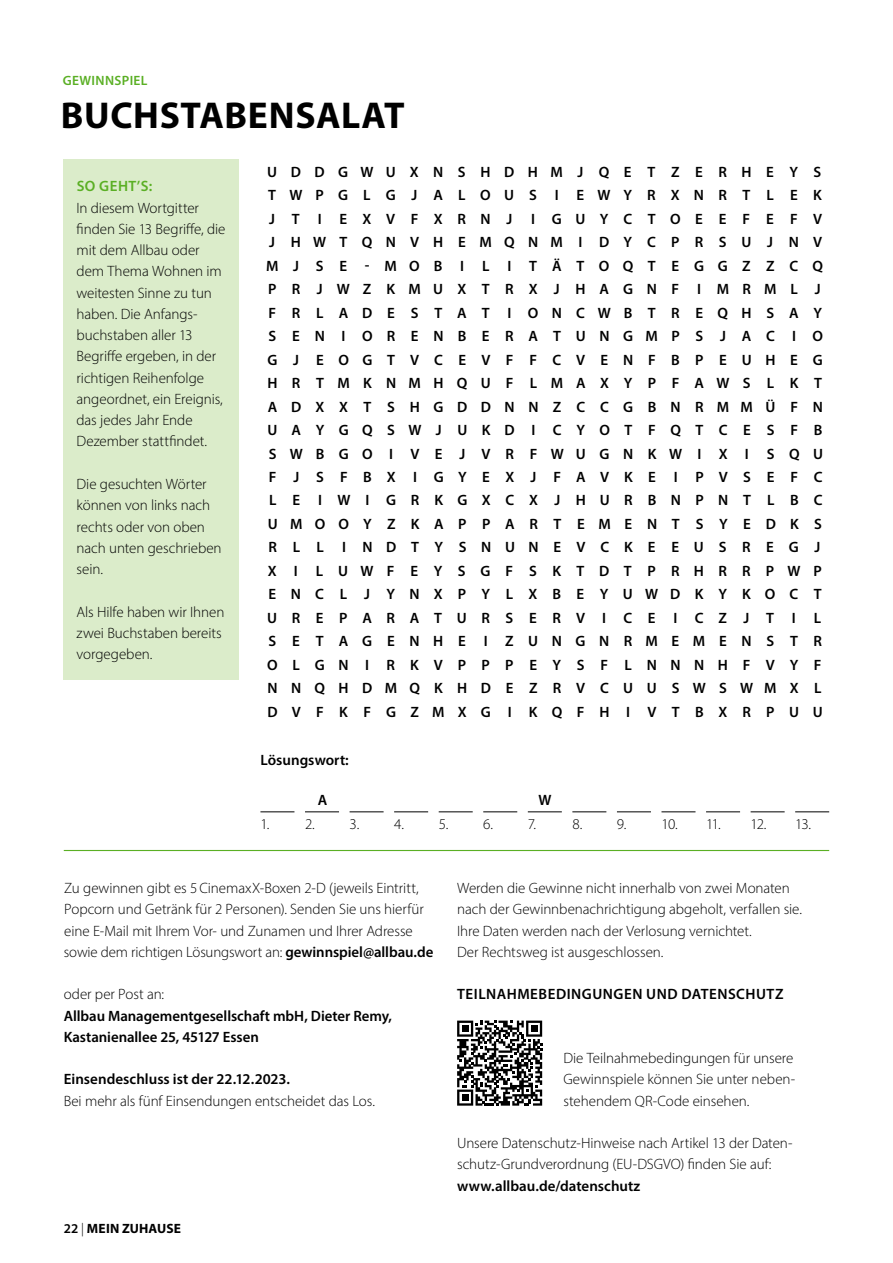
<style>
.page{position:relative;width:893px;height:1263px;background:#fff}
.page>*{position:absolute;margin:0;border:0;box-sizing:border-box;transform-origin:0 0}
.t1{font:700 37.5px "Myriad Pro";letter-spacing:.015em;color:#000}
.t2{font:300 15px/21.3px "Myriad Pro";letter-spacing:-.005em;color:#000}
.t3{font:600 15px/23.5px "Myriad Pro";letter-spacing:.985em;color:#000}
.t4{font:600 15px/21.3px "Myriad Pro";letter-spacing:-.005em;color:#000}
.t5{font:600 15px "Myriad Pro";color:#000}
.t6{font:600 15px/23.4px "Myriad Pro";letter-spacing:.965em;color:#000;text-align:justify}
.t7{font:600 15px "Myriad Pro";letter-spacing:.035em;color:#000}
.t8{font:600 15px "Myriad Pro";letter-spacing:.035em;color:#5aaf24}
.t9{font:700 13.5px "Myriad Pro";letter-spacing:.01em;color:#000}
.t10{font:600 13.5px "Myriad Pro";letter-spacing:.03em;color:#5aaf24}
.s1{font-weight:600}
.s2{font-weight:300}
</style>
<div class="page">
<hr style="left:64px;top:850px;width:765px;height:1px;background:#5aaf24">
<div style="left:64px;top:159px;width:175px;height:521px;background:#dbecca"></div>
<hr style="left:260px;top:811px;width:34px;height:1px;background:#000">
<hr style="left:305px;top:811px;width:34px;height:1px;background:#000">
<hr style="left:350px;top:811px;width:34px;height:1px;background:#000">
<hr style="left:394px;top:811px;width:34px;height:1px;background:#000">
<hr style="left:439px;top:811px;width:34px;height:1px;background:#000">
<hr style="left:483px;top:811px;width:34px;height:1px;background:#000">
<hr style="left:528px;top:811px;width:34px;height:1px;background:#000">
<hr style="left:572px;top:811px;width:34px;height:1px;background:#000">
<hr style="left:617px;top:811px;width:34px;height:1px;background:#000">
<hr style="left:661px;top:811px;width:34px;height:1px;background:#000">
<hr style="left:706px;top:811px;width:34px;height:1px;background:#000">
<hr style="left:751px;top:811px;width:34px;height:1px;background:#000">
<hr style="left:795px;top:811px;width:34px;height:1px;background:#000">
<svg style="left:457px;top:1020px;width:85px;height:86px"></svg>
<p class="t10" style="left:63px;top:72px;width:86px">GEWINNSPIEL</p>
<h1 class="t1" style="left:61px;top:90px;width:345px">BUCHSTABENSALAT</h1>
<p class="t8" style="left:77px;top:177px;width:77px">SO GEHT’S:</p>
<p class="t2" style="left:77px;top:197px;width:151px">In diesem Wortgitter finden Sie 13 Begriffe, die mit dem Allbau oder dem Thema Wohnen im weitesten Sinne zu tun haben. Die Anfangs&shy;buchstaben aller 13<br>Begriffe ergeben, in der richtigen Reihenfolge angeordnet, ein Ereignis, das jedes Jahr Ende<br>Dezember stattfindet.</p>
<p class="t2" style="left:77px;top:473px;width:147px">Die gesuchten Wörter können von links nach rechts oder von oben nach unten geschrieben sein.</p>
<p class="t2" style="left:77px;top:601px;width:149px">Als Hilfe haben wir Ihnen zwei Buchstaben bereits vorgegeben.</p>
<p class="t6" style="left:267px;top:160px;width:556px">UDDGWUXNSHDHMJQETZERHEYS TWPGLGJALOUS I EWYRXNRTLEK JT I EXVFXRNJ</p>
<p class="t3" style="left:266px;top:207px;width:558px;text-indent:265px">IGUYCTOEEFEFV<br>JHWTQNVHEMQNMI DYCPRSUJNV<br>MJ SE -MOB I L I TÄTOQTEGGZZCQ<br>PR JWZKMUXTRXJHAGNF IMRML J<br>FRLADESTAT IONCWBTREQHSAY<br>SEN IORENBERATUNGMPS JAC IO<br>GJ EOGTVCEVFFCVENFBPEUHEG<br>HRTMKNMHQUF LMAXYPFAWS LKT<br>ADXXTSHGDDNNZCCGBNRMMÜFN<br>UAYGQSWJUKD I CYOTFQTCESFB<br>SWBGO I VE J VRFWUGNKWI X I SQU<br>FJSFBX IGYEXJFAVKE I PVSEFC<br>LE IWI GRKGXCXJHURBNPNTLBC<br>UMOOYZKAPPARTEMENTSYEDKS<br>RLL I NDTYSNUNEVCKEEUSREGJ<br>X I LUWFEYSGFSKTDTPRHRRPWP<br>ENCL JYNXPYLXBEYUWDKYKOCT<br>UREPARATURSERVI CE I CZJT I L<br>SETAGENHE I ZUNGNRMEMENSTR<br>OLGNI RKVPPPEYSFLNNNHFVYF<br>NNQHDMQKHDE ZRVCUUSWSWMX L<br>DVFKFGZMXG I KQFH I VTBXRPUU</p>
<p class="t5" style="left:260px;top:751px;width:90px">Lösungswort:</p>
<p class="t6" style="left:318px;top:787px;width:11px">A</p>
<p class="t6" style="left:539px;top:787px;width:15px">W</p>
<p class="t2" style="left:260px;top:813px;width:56px">1. 2.</p>
<p class="t2" style="left:350px;top:813px;width:56px">3. 4.</p>
<p class="t2" style="left:439px;top:813px;width:56px">5. 6.</p>
<p class="t2" style="left:528px;top:813px;width:10px">7.</p>
<p class="t2" style="left:572px;top:813px;width:56px">8. 9.</p>
<p class="t2" style="left:661px;top:813px;width:61px">10. 11.</p>
<p class="t2" style="left:751px;top:813px;width:62px">12. 13.</p>
<p class="t2" style="left:64px;top:877px;width:371px">Zu gewinnen gibt es 5CinemaxX-Boxen 2-D (jeweils Eintritt, Popcorn und Getränk für 2 Personen). Senden Sie uns hierfür eine E-Mail mit Ihrem Vor- und Zunamen und Ihrer Adresse sowie dem richtigen Lösungswort an: <span class="s1">gewinnspiel@allbau.de</span></p>
<p class="t2" style="left:64px;top:983px;width:102px">oder per Post an:</p>
<p class="t4" style="left:64px;top:1004px;width:330px">Allbau Managementgesellschaft mbH, Dieter Remy,<br>Kastanienallee 25, 45127 Essen</p>
<p class="t5" style="left:64px;top:1070px;width:228px">Einsendeschluss ist der 22.12.2023.</p>
<p class="t2" style="left:64px;top:1090px;width:313px">Bei mehr als fünf Einsendungen entscheidet das Los.</p>
<p class="t9" style="left:64px;top:1220px;width:119px"><span class="s1">22</span> <span class="s2">|</span> MEIN ZUHAUSE</p>
<p class="t2" style="left:457px;top:877px;width:346px">Werden die Gewinne nicht innerhalb von zwei Monaten nach der Gewinnbenachrichtigung abgeholt, verfallen sie.<br>Ihre Daten werden nach der Verlosung vernichtet.<br>Der Rechtsweg ist ausgeschlossen.</p>
<p class="t7" style="left:457px;top:985px;width:328px">TEILNAHMEBEDINGUNGEN UND DATENSCHUTZ</p>
<p class="t2" style="left:563px;top:1047px;width:232px;text-align:justify">Die Teilnahmebedingungen für unsere Gewinnspiele können Sie unter neben‑ stehendem QR-Code einsehen.</p>
<p class="t2" style="left:457px;top:1132px;width:337px">Unsere Datenschutz-Hinweise nach Artikel 13 der Daten&shy;schutz-Grundverordnung (EU-DSGVO) finden Sie auf:</p>
<p class="t5" style="left:457px;top:1176px;width:185px">www.allbau.de/datenschutz</p>
</div>
